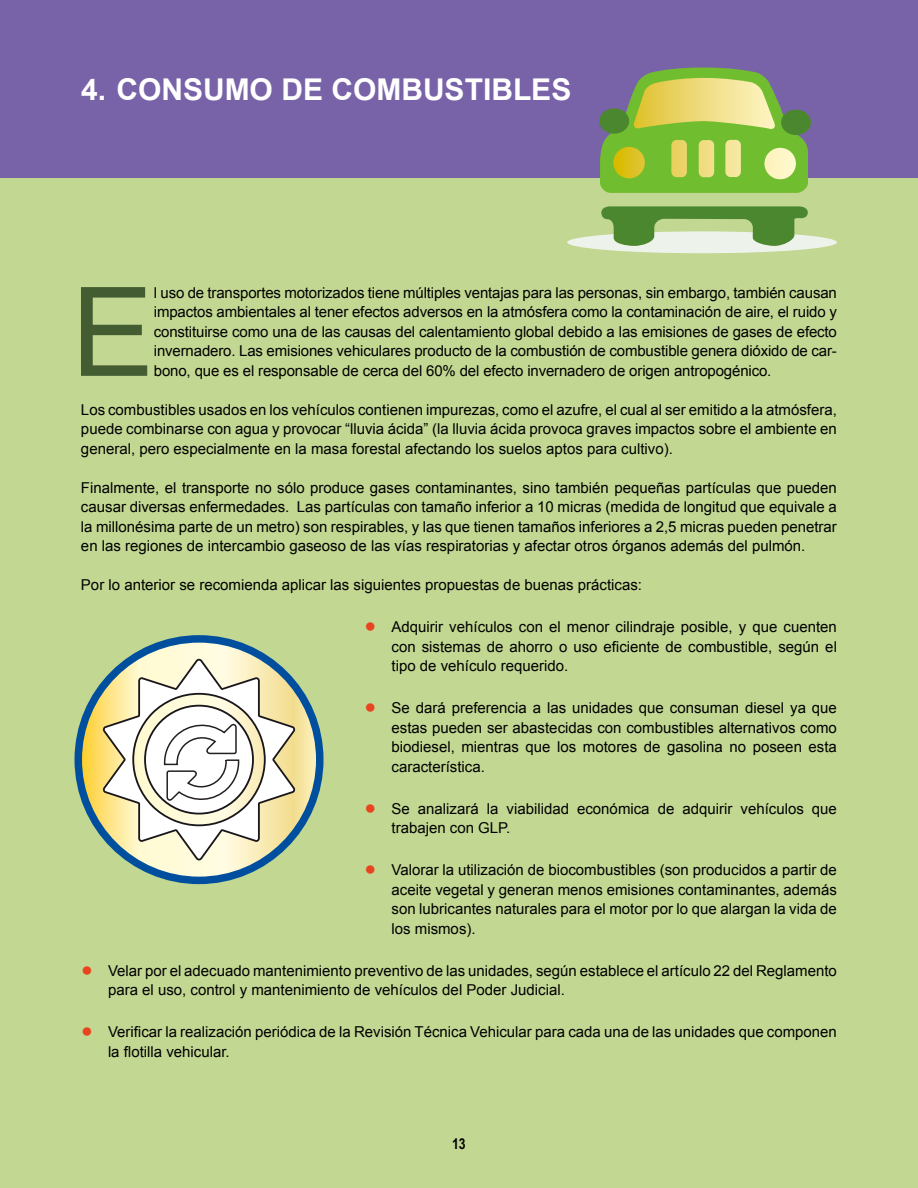
<style>
.page{position:relative;width:918px;height:1188px;background:#c2d791}
.page>*{position:absolute;margin:0;border:0;box-sizing:border-box;transform-origin:0 0}
.t1{font:123.9px "Arial";color:#435c31}
.t2{font:700 30px "Arial";color:#fff}
.t3{font:15px/19.5px "Arial";color:#000;text-align:justify}
.t4{font:700 15px "Arial Narrow";color:#000}
.s1{font-size:19.5px;color:#e8441f}
</style>
<div class="page">
<div style="left:0;top:0;width:918px;height:177px;background:#7963a8"></div>
<div style="left:567px;top:231px;width:270px;height:22px;background:#edf2eb;border-radius:50%"></div>
<svg style="left:601px;top:206px;width:207px;height:40px"></svg>
<svg style="left:600px;top:67px;width:208px;height:126px;background:#9dba5c"></svg>
<div style="left:781px;top:110px;width:30px;height:25px;background:#4a872e;border-radius:50%"></div>
<div style="left:599px;top:108px;width:30px;height:26px;background:#4a872e;border-radius:50%"></div>
<svg style="left:78px;top:639px;width:242px;height:241px;background:#d0cfa2"></svg>
<div style="left:75px;top:635px;width:249px;height:249px;border:8px solid #004f9f;border-radius:50%"></div>
<svg style="left:103px;top:659px;width:192px;height:201px;background:#dedbc7"></svg>
<h2 class="t2" style="left:81px;top:69px;width:492px">4. CONSUMO DE COMBUSTIBLES</h2>
<h1 class="t1" style="left:71px;top:251px;width:84px">E</h1>
<p class="t3" style="left:154px;top:283px;width:685px">l uso de transportes motorizados tiene múltiples ventajas para las personas, sin embargo, también causan impactos ambientales al tener efectos adversos en la atmósfera como la contaminación de aire, el ruido y constituirse como una de las causas del calentamiento global debido a las emisiones de gases de efecto invernadero. Las emisiones vehiculares producto de la combustión de combustible genera dióxido de car&shy;bono, que es el responsable de cerca del 60% del efecto invernadero de origen antropogénico.</p>
<p class="t3" style="left:81px;top:400px;width:757px">Los combustibles usados en los vehículos contienen impurezas, como el azufre, el cual al ser emitido a la atmósfera, puede combinarse con agua y provocar “lluvia ácida” (la lluvia ácida provoca graves impactos sobre el ambiente en general, pero especialmente en la masa forestal afectando los suelos aptos para cultivo).</p>
<p class="t3" style="left:81px;top:478px;width:757px">Finalmente, el transporte no sólo produce gases contaminantes, sino también pequeñas partículas que pueden causar diversas enfermedades. Las partículas con tamaño inferior a 10 micras (medida de longitud que equivale a la millonésima parte de un metro) son respirables, y las que tienen tamaños inferiores a 2,5 micras pueden penetrar en las regiones de intercambio gaseoso de las vías respiratorias y afectar otros órganos además del pulmón.</p>
<p class="t3" style="left:81px;top:575px;width:563px">Por lo anterior se recomienda aplicar las siguientes propuestas de buenas prácticas:</p>
<p class="t3" style="left:392px;top:617px;width:447px;text-indent:-27px"><span class="s1">●</span> Adquirir vehículos con el menor cilindraje posible, y que cuenten con sistemas de ahorro o uso eficiente de combustible, según el tipo de vehículo requerido.</p>
<p class="t3" style="left:392px;top:698px;width:447px;text-indent:-27px"><span class="s1">●</span> Se dará preferencia a las unidades que consuman diesel ya que estas pueden ser abastecidas con combustibles alternativos como biodiesel, mientras que los motores de gasolina no poseen esta característica.</p>
<p class="t3" style="left:392px;top:799px;width:447px;text-indent:-27px"><span class="s1">●</span> Se analizará la viabilidad económica de adquirir vehículos que trabajen con GLP.</p>
<p class="t3" style="left:392px;top:860px;width:447px;text-indent:-27px"><span class="s1">●</span> Valorar la utilización de biocombustibles (son producidos a partir de aceite vegetal y generan menos emisiones contaminantes, además son lubricantes naturales para el motor por lo que alargan la vida de los mismos).</p>
<p class="t3" style="left:108px;top:961px;width:730px;text-indent:-27px"><span class="s1">●</span> Velar por el adecuado mantenimiento preventivo de las unidades, según establece el artículo 22 del Reglamento para el uso, control y mantenimiento de vehículos del Poder Judicial.</p>
<p class="t3" style="left:108px;top:1022px;width:730px;text-indent:-27px"><span class="s1">●</span> Verificar la realización periódica de la Revisión Técnica Vehicular para cada una de las unidades que componen la flotilla vehicular.</p>
<p class="t4" style="left:452px;top:1133px;width:15px">13</p>
</div>
